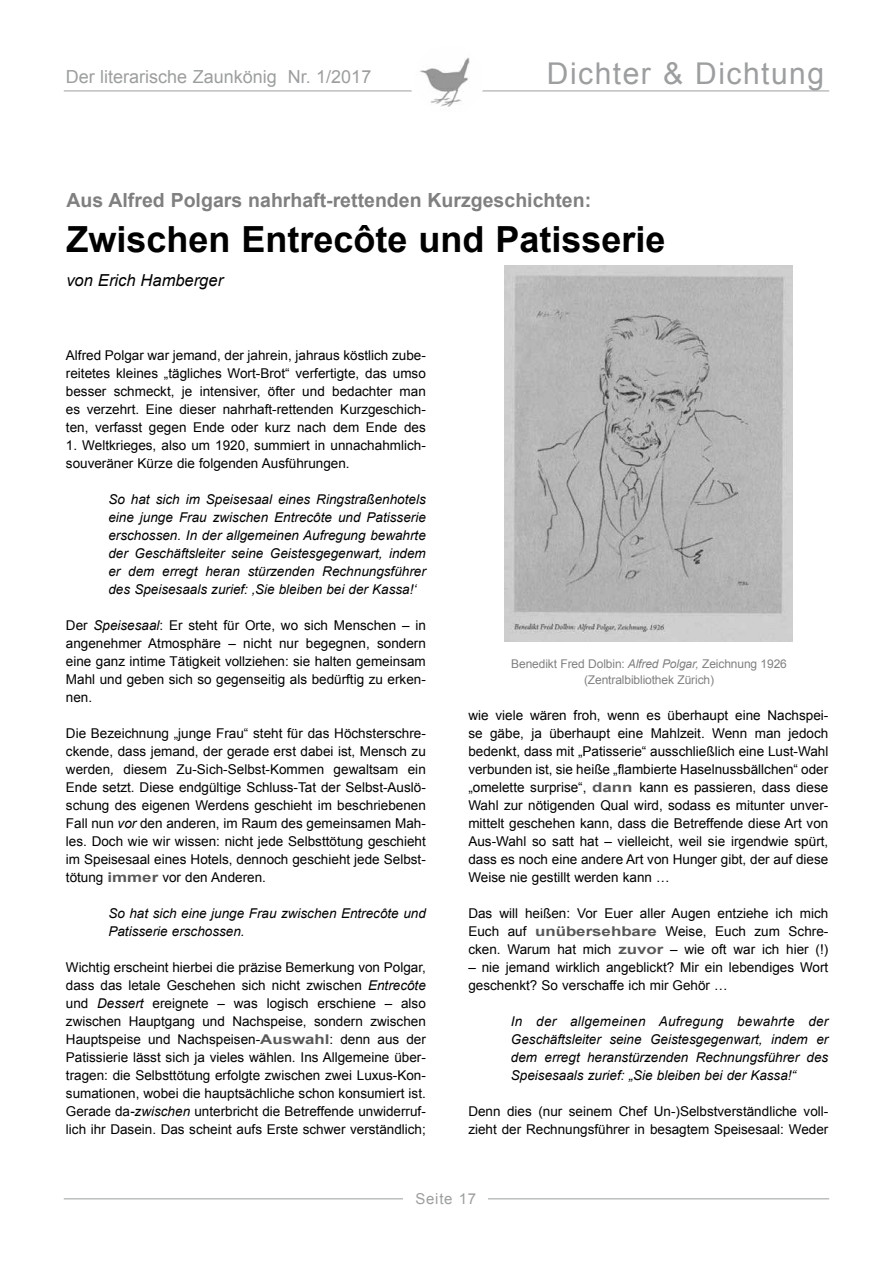
<style>
.page{position:relative;width:893px;height:1263px;background:#fff}
.page>*{position:absolute;margin:0;border:0;box-sizing:border-box;transform-origin:0 0}
.t1{font:700 36px "Arial";color:#000}
.t2{font:30px "Arial";letter-spacing:.05em;color:#9c9e9f}
.t3{font:700 19.5px "Arial";color:#808080}
.t4{font:18px "Arial";color:#9c9e9f}
.t5{font:italic 16.5px "Arial";color:#000}
.t6{font:15px "Arial";letter-spacing:.05em;color:#9c9e9f}
.t7{font:13.5px/18px "Arial";color:#000;text-align:justify}
.t8{font:italic 13.5px/18px "Arial";color:#000;text-align:justify}
.t9{font:12px/16.2px "Arial";letter-spacing:-.01em;color:#808080;text-align:center}
.s1{font-style:italic}
.s2{font-weight:700;color:#58585a}
</style>
<div class="page">
<img style="left:505px;top:266px;width:288px;height:376px">
<hr style="left:64px;top:91px;width:765px;height:1px;background:#9c9e9f">
<div style="left:410px;top:45px;width:69px;height:69px;background:#fff;border-radius:50%"></div>
<hr style="left:64px;top:1198px;width:765px;height:1px;background:#9c9e9f">
<div style="left:404px;top:1191px;width:84px;height:27px;background:#fff"></div>
<img style="left:420px;top:57px;width:60px;height:50px">
<div style="left:415px;top:45px;width:69px;height:69px;border:1px solid #fff;border-radius:50%"></div>
<h3 class="t4" style="left:66px;top:65px;width:307px">Der literarische Zaunkönig Nr. 1/2017</h3>
<h2 class="t2" style="left:547px;top:54px;width:279px">Dichter &amp; Dichtung</h2>
<h3 class="t3" style="left:66px;top:187px;width:526px">Aus Alfred Polgars nahrhaft-rettenden Kurzgeschichten:</h3>
<h1 class="t1" style="left:66px;top:215px;width:601px">Zwischen Entrecôte und Patisserie</h1>
<p class="t5" style="left:66px;top:270px;width:158px">von Erich Hamberger</p>
<p class="t7" style="left:66px;top:346px;width:361px">Alfred Polgar war jemand, der jahrein, jahraus köstlich zube&shy;reitetes kleines „tägliches Wort-Brot“ verfertigte, das umso besser schmeckt, je intensiver, öfter und bedachter man es verzehrt. Eine dieser nahrhaft-rettenden Kurzgeschich&shy;ten, verfasst gegen Ende oder kurz nach dem Ende des</p>
<p class="t7" style="left:66px;top:436px;width:361px">1. Weltkrieges, also um 1920, summiert in unnachahmlich&shy;souveräner Kürze die folgenden Ausführungen.</p>
<p class="t8" style="left:108px;top:490px;width:319px">So hat sich im Speisesaal eines Ringstraßenhotels eine junge Frau zwischen Entrecôte und Patisserie erschossen. In der allgemeinen Aufregung bewahrte der Geschäftsleiter seine Geistesgegenwart, indem er dem erregt heran stürzenden Rechnungsführer des Speisesaals zurief: ‚Sie bleiben bei der Kassa!‘</p>
<p class="t7" style="left:66px;top:616px;width:361px">Der <span class="s1">Speisesaal</span>: Er steht für Orte, wo sich Menschen – in angenehmer Atmosphäre – nicht nur begegnen, sondern eine ganz intime Tätigkeit vollziehen: sie halten gemeinsam Mahl und geben sich so gegenseitig als bedürftig zu erken&shy;nen.</p>
<p class="t7" style="left:66px;top:724px;width:361px">Die Bezeichnung „junge Frau“ steht für das Höchsterschre&shy;ckende, dass jemand, der gerade erst dabei ist, Mensch zu werden<span class="s1">,</span> diesem Zu-Sich-Selbst-Kommen gewaltsam ein Ende setzt. Diese endgültige Schluss-Tat der Selbst-Auslö&shy;schung des eigenen Werdens geschieht im beschriebenen Fall nun <span class="s1">vor</span> den anderen, im Raum des gemeinsamen Mah&shy;les. Doch wie wir wissen: nicht jede Selbsttötung geschieht im Speisesaal eines Hotels, dennoch geschieht jede Selbst&shy;tötung <span class="s2">immer</span> vor den Anderen.</p>
<p class="t8" style="left:108px;top:904px;width:319px">So hat sich eine junge Frau zwischen Entrecôte und<br>Patisserie erschossen.</p>
<p class="t7" style="left:66px;top:958px;width:361px">Wichtig erscheint hierbei die präzise Bemerkung von Polgar, dass das letale Geschehen sich nicht zwischen <span class="s1">Entrecôte </span>und <span class="s1">Dessert</span> ereignete – was logisch erschiene – also zwischen Hauptgang und Nachspeise, sondern zwischen Hauptspeise und Nachspeisen-<span class="s2">Auswahl</span>: denn aus der Patissierie lässt sich ja vieles wählen. Ins Allgemeine über&shy;tragen: die Selbsttötung erfolgte zwischen zwei Luxus-Kon&shy;sumationen, wobei die hauptsächliche schon konsumiert ist.<br>Gerade da<span class="s1">-zwischen</span> unterbricht die Betreffende unwiderruf&shy;lich ihr Dasein. Das scheint aufs Erste schwer verständlich;</p>
<p class="t9" style="left:511px;top:655px;width:277px">Benedikt Fred Dolbin: <span class="s1">Alfred Polgar,</span> Zeichnung 1926 (Zentralbibliothek Zürich)</p>
<p class="t7" style="left:468px;top:706px;width:361px">wie viele wären froh, wenn es überhaupt eine Nachspei&shy;se gäbe, ja überhaupt eine Mahlzeit. Wenn man jedoch bedenkt, dass mit „Patisserie“ ausschließlich eine Lust-Wahl verbunden ist, sie heiße „flambierte Haselnussbällchen“ oder „omelette surprise“, <span class="s2">dann</span> kann es passieren, dass diese Wahl zur nötigenden Qual wird, sodass es mitunter unver&shy;mittelt geschehen kann, dass die Betreffende diese Art von Aus-Wahl so satt hat – vielleicht, weil sie irgendwie spürt, dass es noch eine andere Art von Hunger gibt, der auf diese Weise nie gestillt werden kann …</p>
<p class="t7" style="left:468px;top:904px;width:361px">Das will heißen: Vor Euer aller Augen entziehe ich mich Euch auf <span class="s2">unübersehbare</span> Weise, Euch zum Schre&shy;cken. Warum hat mich <span class="s2">zuvor</span> – wie oft war ich hier (!)</p>
<p class="t7" style="left:468px;top:958px;width:361px">– nie jemand wirklich angeblickt? Mir ein lebendiges Wort geschenkt? So verschaffe ich mir Gehör …</p>
<p class="t8" style="left:511px;top:1012px;width:319px">In der allgemeinen Aufregung bewahrte der Geschäftsleiter seine Geistesgegenwart, indem er dem erregt heranstürzenden Rechnungsführer des Speisesaals zurief: „Sie bleiben bei der Kassa!“</p>
<p class="t7" style="left:468px;top:1102px;width:361px">Denn dies (nur seinem Chef Un-)Selbstverständliche voll&shy;zieht der Rechnungsführer in besagtem Speisesaal: Weder</p>
<p class="t6" style="left:415px;top:1188px;width:62px">Seite 17</p>
</div>
